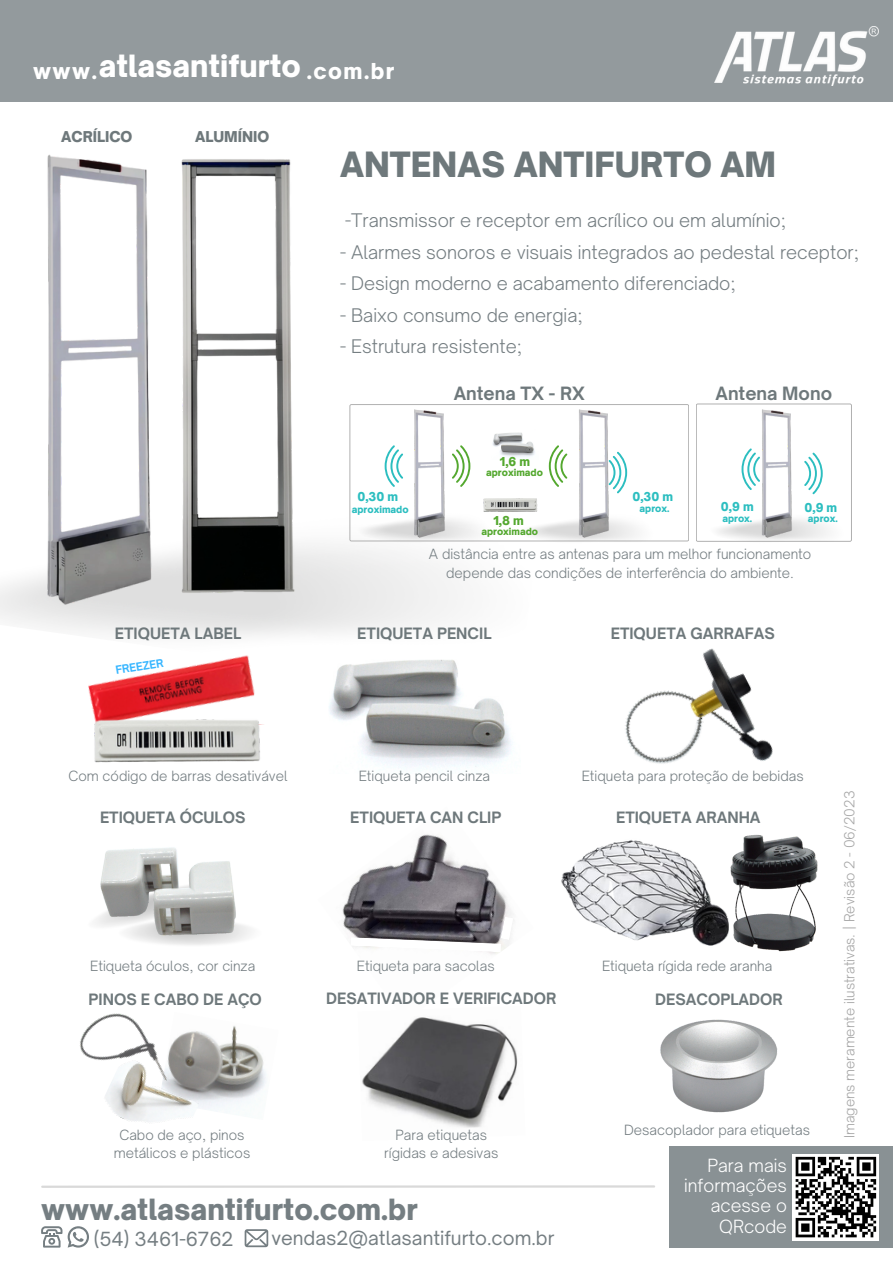
<style>
.page{position:relative;width:893px;height:1264px;background:#fff}
.page>*{position:absolute;margin:0;border:0;box-sizing:border-box;transform-origin:0 0}
.t1{font:900 33.3px "Open Sauce One";color:#6e787b}
.t2{font:900 29.4px "Open Sauce One";color:#fff}
.t3{font:900 28.05px "Open Sauce One";color:#757e82}
.t4{font:900 21px "Open Sauce One";letter-spacing:.07em;color:#fff}
.t5{font:18.6px "Open Sauce One";color:#757e82}
.t6{font:300 18px "Open Sauce One";color:#757e82}
.t7{font:700 17.55px "Open Sauce One";color:#6e787b}
.t8{font:300 17.4px/20.2px "Open Sauce One";color:#fff;text-align:right}
.t9{font:700 15px "Open Sauce One";color:#6e787b}
.t10{font:900 14.4px "Open Sauce One";color:#6e787b}
.t11{font:300 13.5px/18px "Open Sauce One";color:#757e82;text-align:center}
.t12{font:300 13.35px "Open Sauce One";color:#a6a6a6}
.t13{font:900 11.7px "Open Sauce One";color:#2cbec0}
.t14{font:900 11.7px "Open Sauce One";color:#54a82f}
.t15{font:700 10.8px "Open Sauce One";color:#38b6ff}
.t16{font:900 9.45px "Open Sauce One";color:#2cbec0}
.t17{font:900 9.45px "Open Sauce One";color:#54a82f}
</style>
<div class="page">
<div style="left:0;top:0;width:892px;height:102px;background:#939a9d"></div>
<img style="left:714px;top:27px;width:164px;height:58px">
<img style="left:329px;top:697px;width:182px;height:73px">
<img style="left:0;top:541px;width:514px;height:156px">
<img style="left:17px;top:154px;width:137px;height:456px">
<svg style="left:349px;top:404px;width:340px;height:137px"></svg>
<img style="left:514px;top:496px;width:146px;height:46px">
<img style="left:353px;top:495px;width:146px;height:62px">
<svg style="left:384px;top:445px;width:19px;height:42px"></svg>
<svg style="left:452px;top:445px;width:18px;height:42px"></svg>
<svg style="left:548px;top:445px;width:19px;height:42px"></svg>
<svg style="left:609px;top:451px;width:18px;height:42px"></svg>
<div style="left:527px;top:414px;width:21px;height:18px;background:#fff"></div>
<svg style="left:696px;top:403px;width:155px;height:138px"></svg>
<img style="left:491px;top:427px;width:47px;height:32px">
<img style="left:705px;top:495px;width:146px;height:47px">
<img style="left:570px;top:409px;width:39px;height:130px">
<img style="left:405px;top:409px;width:40px;height:130px">
<img style="left:753px;top:409px;width:39px;height:130px">
<img style="left:162px;top:159px;width:157px;height:443px">
<img style="left:481px;top:495px;width:58px;height:19px">
<img style="left:69px;top:634px;width:218px;height:78px">
<img style="left:342px;top:834px;width:172px;height:120px">
<img style="left:625px;top:648px;width:148px;height:116px">
<img style="left:93px;top:712px;width:171px;height:51px">
<svg style="left:350px;top:916px;width:163px;height:36px"></svg>
<img style="left:561px;top:840px;width:167px;height:106px">
<img style="left:730px;top:834px;width:88px;height:118px">
<svg style="left:737px;top:882px;width:9px;height:11px"></svg>
<img style="left:362px;top:1017px;width:156px;height:111px">
<img style="left:180px;top:1026px;width:86px;height:86px">
<img style="left:120px;top:1054px;width:84px;height:69px">
<img style="left:80px;top:1013px;width:100px;height:104px">
<img style="left:660px;top:1019px;width:118px;height:94px">
<hr style="left:42px;top:1185px;width:612px;height:2px;background:#d9d9d9">
<svg style="left:244px;top:1229px;width:24px;height:18px"></svg>
<svg style="left:41px;top:1226px;width:21px;height:21px"></svg>
<svg style="left:68px;top:1226px;width:21px;height:21px"></svg>
<div style="left:669px;top:1146px;width:223px;height:101px;background:#899194"></div>
<div style="left:792px;top:1154px;width:86px;height:86px;background:#fff"></div>
<svg style="left:795px;top:1156px;width:82px;height:82px"></svg>
<img style="left:95px;top:847px;width:147px;height:89px">
<p class="t2" style="left:99px;top:48px;width:203px">atlasantifurto</p>
<p class="t4" style="left:307px;top:58px;width:89px">.com.br</p>
<p class="t4" style="left:33px;top:58px;width:65px">www.</p>
<p class="t10" style="left:61px;top:128px;width:73px">ACRÍLICO</p>
<p class="t10" style="left:195px;top:128px;width:76px">ALUMÍNIO</p>
<p class="t9" style="left:115px;top:623px;width:128px">ETIQUETA LABEL</p>
<p class="t15" style="left:114px;top:664px;width:50px;rotate:-10deg">FREEZER</p>
<p class="t1" style="left:340px;top:144px;width:437px">ANTENAS ANTIFURTO AM</p>
<p class="t6" style="left:345px;top:209px;width:442px">-Transmissor e receptor em acrílico ou em alumínio;</p>
<p class="t6" style="left:340px;top:241px;width:520px">- Alarmes sonoros e visuais integrados ao pedestal receptor;</p>
<p class="t6" style="left:340px;top:272px;width:397px">- Design moderno e acabamento diferenciado;</p>
<p class="t6" style="left:340px;top:304px;width:244px">- Baixo consumo de energia;</p>
<p class="t6" style="left:340px;top:335px;width:184px">- Estrutura resistente;</p>
<p class="t7" style="left:453px;top:382px;width:133px">Antena TX - RX</p>
<p class="t7" style="left:715px;top:382px;width:118px">Antena Mono</p>
<p class="t14" style="left:500px;top:454px;width:32px">1,6 m</p>
<p class="t17" style="left:486px;top:466px;width:58px">aproximado</p>
<p class="t13" style="left:357px;top:490px;width:42px">0,30 m</p>
<p class="t13" style="left:632px;top:490px;width:42px">0,30 m</p>
<p class="t13" style="left:721px;top:499px;width:34px">0,9 m</p>
<p class="t13" style="left:804px;top:500px;width:34px">0,9 m</p>
<p class="t16" style="left:352px;top:503px;width:58px">aproximado</p>
<p class="t16" style="left:639px;top:502px;width:31px">aprox.</p>
<p class="t11" style="left:429px;top:544px;width:384px;line-height:19px">A distância entre as antenas para um melhor funcionamento depende das condições de interferência do ambiente.</p>
<p class="t14" style="left:493px;top:513px;width:32px">1,8 m</p>
<p class="t16" style="left:722px;top:512px;width:31px">aprox.</p>
<p class="t16" style="left:807px;top:512px;width:31px">aprox.</p>
<p class="t17" style="left:481px;top:526px;width:58px">aproximado</p>
<p class="t9" style="left:357px;top:623px;width:136px">ETIQUETA PENCIL</p>
<p class="t9" style="left:610px;top:623px;width:165px">ETIQUETA GARRAFAS</p>
<p class="t11" style="left:68px;top:766px;width:220px">Com código de barras desativável</p>
<p class="t11" style="left:581px;top:766px;width:223px">Etiqueta para proteção de bebidas</p>
<p class="t11" style="left:359px;top:766px;width:133px">Etiqueta pencil cinza</p>
<p class="t9" style="left:100px;top:808px;width:147px">ETIQUETA ÓCULOS</p>
<p class="t9" style="left:350px;top:808px;width:152px">ETIQUETA CAN CLIP</p>
<p class="t9" style="left:616px;top:808px;width:146px">ETIQUETA ARANHA</p>
<p class="t11" style="left:90px;top:957px;width:166px">Etiqueta óculos, cor cinza</p>
<p class="t11" style="left:357px;top:957px;width:139px">Etiqueta para sacolas</p>
<p class="t11" style="left:602px;top:957px;width:172px">Etiqueta rígida rede aranha</p>
<p class="t9" style="left:89px;top:989px;width:175px">PINOS E CABO DE AÇO</p>
<p class="t9" style="left:326px;top:989px;width:232px">DESATIVADOR E VERIFICADOR</p>
<p class="t9" style="left:655px;top:989px;width:129px">DESACOPLADOR</p>
<p class="t11" style="left:114px;top:1125px;width:138px">Cabo de aço, pinos metálicos e plásticos</p>
<p class="t11" style="left:384px;top:1125px;width:116px">Para etiquetas rígidas e adesivas</p>
<p class="t3" style="left:41px;top:1191px;width:378px">www.atlasantifurto.com.br</p>
<p class="t5" style="left:94px;top:1227px;width:141px">(54) 3461-6762</p>
<p class="t5" style="left:271px;top:1226px;width:284px">vendas2@atlasantifurto.com.br</p>
<p class="t11" style="left:624px;top:1120px;width:187px">Desacoplador para etiquetas</p>
<p class="t8" style="left:684px;top:1155px;width:104px">Para mais informações acesse o<br>QRcode</p>
<p class="t12" style="left:841px;top:1138px;width:349px;rotate:-90deg">Imagens meramente ilustrativas. | Revisão 2 - 06/2023</p>
</div>
